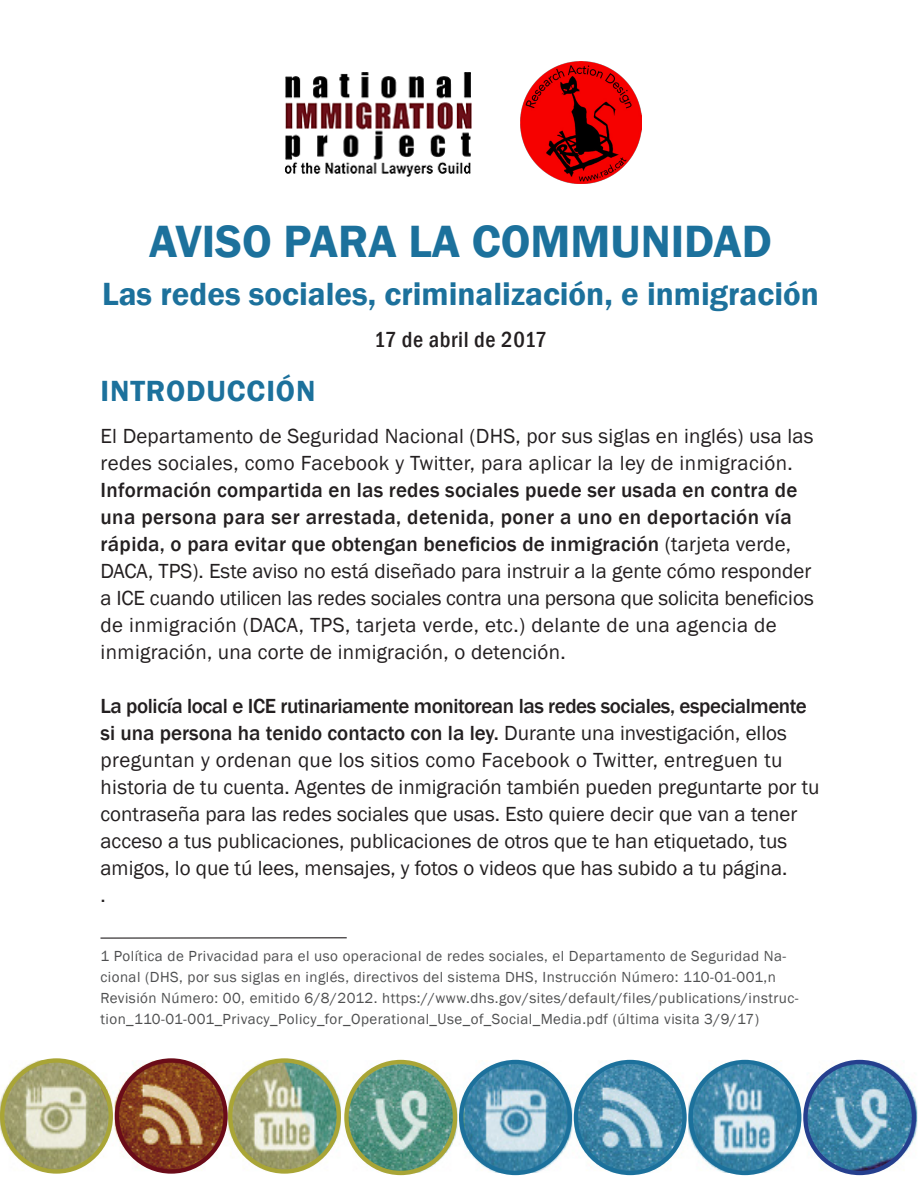
<style>
.page{position:relative;width:918px;height:1188px;background:#fff}
.page>*{position:absolute;margin:0;border:0;box-sizing:border-box;transform-origin:0 0}
.t1{font:600 46.5px "Franklin Gothic";color:#1c719c}
.t2{font:600 33px "Franklin Gothic";color:#1c719c}
.t3{font:600 30px "Franklin Gothic";letter-spacing:.03em;color:#1c719c}
.t4{font:500 condensed 22.5px "Franklin Gothic";letter-spacing:.03em;color:#231f20}
.t5{font:21px/27px "Franklin Gothic";color:#231f20}
.t6{font:15px/21px "Franklin Gothic";letter-spacing:.03em;color:#4e4f50}
.s1{font-weight:500}
</style>
<div class="page">
<img style="left:520px;top:62px;width:122px;height:121px">
<img style="left:284px;top:72px;width:188px;height:105px">
<img style="left:0;top:1061px;width:918px;height:111px">
<div style="left:115px;top:1058px;width:113px;height:116px;border:4px solid #6b0c19;border-radius:50%"></div>
<div style="left:228px;top:1058px;width:113px;height:116px;border:4px solid #a9a536;border-radius:50%"></div>
<div style="left:344px;top:1060px;width:113px;height:115px;border:4px solid #a9a536;border-radius:50%"></div>
<div style="left:459px;top:1060px;width:113px;height:115px;border:4px solid #1c719c;border-radius:50%"></div>
<div style="left:574px;top:1060px;width:113px;height:115px;border:4px solid #1c719c;border-radius:50%"></div>
<div style="left:689px;top:1060px;width:112px;height:115px;border:4px solid #1c719c;border-radius:50%"></div>
<div style="left:803px;top:1060px;width:113px;height:115px;border:4px solid #253f8e;border-radius:50%"></div>
<div style="left:0;top:1058px;width:113px;height:116px;border:4px solid #a9a536;border-radius:50%"></div>
<hr style="left:100px;top:937px;width:247px;height:2px;background:#231f20">
<p class="t1" style="left:149px;top:213px;width:624px">AVISO PARA LA COMMUNIDAD</p>
<p class="t2" style="left:102px;top:274px;width:718px">Las redes sociales, criminalización, e inmigración</p>
<p class="t4" style="left:374px;top:325px;width:174px">17 de abril de 2017</p>
<p class="t3" style="left:100px;top:373px;width:216px">INTRODUCCIÓN</p>
<p class="t5" style="left:100px;top:423px;width:715px">El Departamento de Seguridad Nacional (DHS, por sus siglas en inglés) usa las redes sociales, como Facebook y Twitter, para aplicar la ley de inmigración.<br><span class="s1">Información compartida en las redes sociales puede ser usada en contra de una persona para ser arrestada, detenida, poner a uno en deportación vía rápida, o para evitar que obtengan beneficios de inmigración</span> (tarjeta verde, DACA, TPS). Este aviso no está diseñado para instruir a la gente cómo responder a ICE cuando utilicen las redes sociales contra una persona que solicita beneficios de inmigración (DACA, TPS, tarjeta verde, etc.) delante de una agencia de inmigración, una corte de inmigración, o detención.</p>
<p class="t5" style="left:100px;top:693px;width:721px"><span class="s1">La policía local e ICE rutinariamente monitorean las redes sociales, especialmente si una persona ha tenido contacto con la ley.</span> Durante una investigación, ellos preguntan y ordenan que los sitios como Facebook o Twitter, entreguen tu historia de tu cuenta. Agentes de inmigración también pueden preguntarte por tu contraseña para las redes sociales que usas. Esto quiere decir que van a tener acceso a tus publicaciones, publicaciones de otros que te han etiquetado, tus amigos, lo que tú lees, mensajes, y fotos o videos que has subido a tu página.</p>
<p class="t5" style="left:100px;top:882px;width:7px">.</p>
<p class="t6" style="left:100px;top:946px;width:700px">1 Política de Privacidad para el uso operacional de redes sociales, el Departamento de Seguridad Na&shy;cional (DHS, por sus siglas en inglés, directivos del sistema DHS, Instrucción Número: 110-01-001,n Revisión Número: 00, emitido 6/8/2012. https://www.dhs.gov/sites/default/files/publications/instruc&shy;tion_110-01-001_Privacy_Policy_for_Operational_Use_of_Social_Media.pdf (última visita 3/9/17)</p>
</div>
